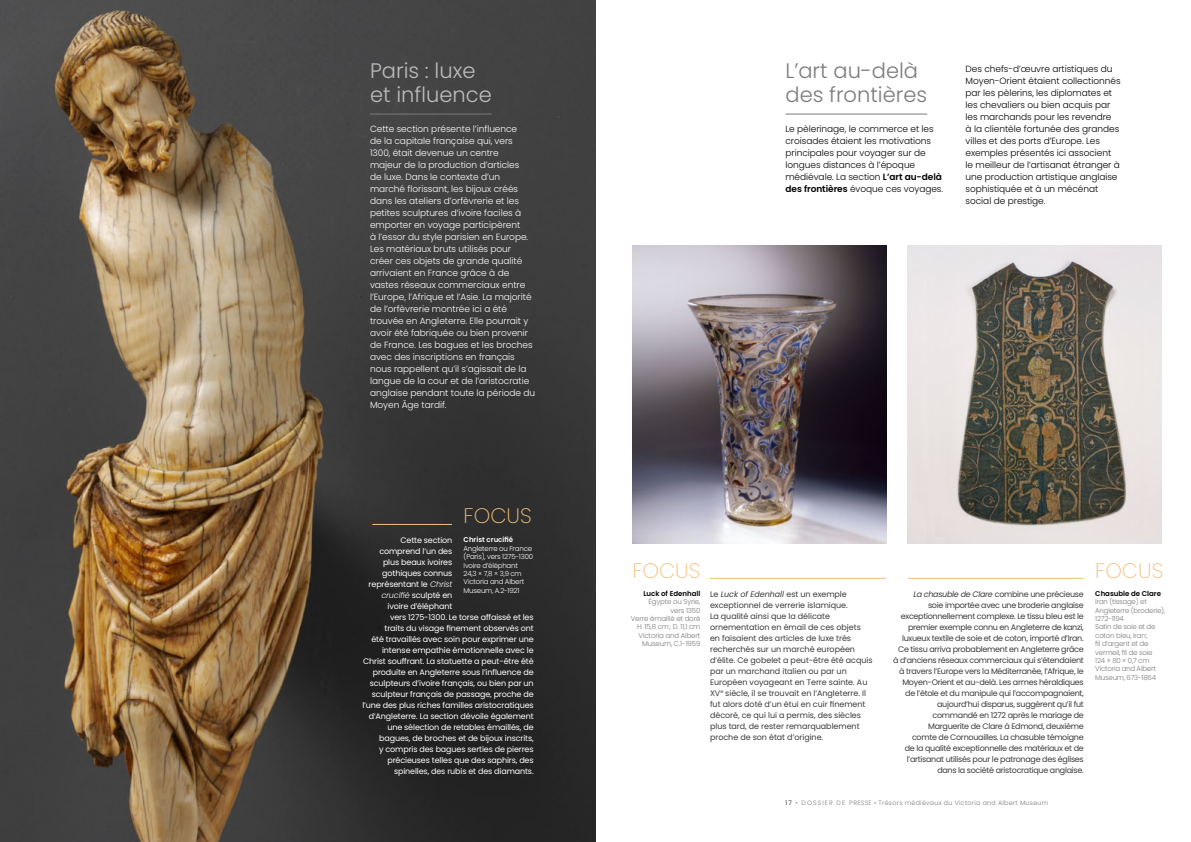
<style>
.page{position:relative;width:1191px;height:842px;background:#fff}
.page>*{position:absolute;margin:0;border:0;box-sizing:border-box;transform-origin:0 0}
.t1{font:300 21px/24px "Poppins";color:#7c7b7b}
.t2{font:300 21px/24px "Poppins";color:#bcbcbc}
.t3{font:200 21px "Poppins";color:#f2c17d}
.t4{font:300 9px/12px "Poppins";letter-spacing:-.005em;color:#fff}
.t5{font:300 9px/12px "Poppins";letter-spacing:-.005em;color:#000}
.t6{font:8px/11px "Poppins";letter-spacing:-.035em;color:#3c3c3b;text-align:right}
.t7{font:8px "Poppins";letter-spacing:-.015em;color:#fff}
.t8{font:8px/11px "Poppins";letter-spacing:-.005em;color:#3c3c3b}
.t9{font:300 7px/8.4px "Poppins";letter-spacing:-.03em;color:#7c7b7b;text-align:right}
.t10{font:300 7px/8.4px "Poppins";letter-spacing:-.03em;color:#fff}
.t11{font:600 7px "Poppins";color:#000}
.t12{font:600 7px "Poppins";color:#fff}
.t13{font:300 6.3px "Poppins";letter-spacing:.045em;color:#7c7b7b}
.s1{font-weight:300;font-style:italic}
.s2{font-weight:600}
.s3{font-style:italic}
.s4{color:#000}
</style>
<div class="page">
<img style="left:0;top:0;width:595px;height:842px">
<hr style="left:370px;top:114px;width:122px;height:1px;background:#7c7b7b">
<hr style="left:372px;top:524px;width:80px;height:1px;background:#f2c17d">
<hr style="left:785px;top:114px;width:142px;height:1px;background:#7c7b7b">
<hr style="left:710px;top:578px;width:176px;height:1px;background:#f2c17d">
<hr style="left:907px;top:578px;width:176px;height:1px;background:#f2c17d">
<img style="left:632px;top:245px;width:254px;height:299px">
<div style="left:927px;top:245px;width:18px;height:299px;background:#e9e4e4"></div>
<div style="left:945px;top:245px;width:216px;height:299px;background:#e9e4e5"></div>
<img style="left:938px;top:253px;width:205px;height:283px">
<h1 class="t2" style="left:370px;top:59px;width:123px">Paris : luxe et influence</h1>
<p class="t4" style="left:370px;top:123px;width:167px">Cette section présente l’influence<br>de la capitale française qui, vers 1300, était devenue un centre<br>majeur de la production d’articles<br>de luxe. Dans le contexte d’un marché florissant, les bijoux créés dans les ateliers d’orfèvrerie et les petites sculptures d’ivoire faciles à emporter en voyage participèrent<br>à l’essor du style parisien en Europe.<br>Les matériaux bruts utilisés pour créer ces objets de grande qualité arrivaient en France grâce à de vastes réseaux commerciaux entre l’Europe, l’Afrique et l’Asie. La majorité de l’orfèvrerie montrée ici a été trouvée en Angleterre. Elle pourrait y avoir été fabriquée ou bien provenir de France. Les bagues et les broches avec des inscriptions en français nous rappellent qu’il s’agissait de la langue de la cour et de l’aristocratie anglaise pendant toute la période du Moyen Âge tardif.</p>
<h1 class="t3" style="left:463px;top:503px;width:70px">FOCUS</h1>
<p class="t12" style="left:463px;top:536px;width:51px">Christ crucifié</p>
<p class="t10" style="left:463px;top:544px;width:71px">Angleterre ou France (Paris), vers 1275-1300<br>Ivoire d’éléphant<br>24,3 × 7,8 × 3,9 cm<br>Victoria and Albert<br>Museum, A.2-1921</p>
<p class="t7" style="left:400px;top:536px;width:53px">Cette section</p>
<p class="t7" style="left:379px;top:547px;width:74px">comprend l’un des</p>
<p class="t7" style="left:383px;top:558px;width:71px">plus beaux ivoires</p>
<p class="t7" style="left:382px;top:569px;width:72px">gothiques connus</p>
<p class="t7" style="left:369px;top:580px;width:85px">représentant le <span class="s1">Christ</span></p>
<p class="t7" style="left:381px;top:591px;width:72px"><span class="s1">crucifié</span> sculpté en</p>
<p class="t7" style="left:387px;top:602px;width:66px">ivoire d’éléphant</p>
<p class="t7" style="left:390px;top:613px;width:145px">vers 1275-1300. Le torse affaissé et les</p>
<p class="t7" style="left:385px;top:624px;width:150px">traits du visage finement observés ont</p>
<p class="t7" style="left:371px;top:635px;width:164px">été travaillés avec soin pour exprimer une</p>
<p class="t7" style="left:382px;top:646px;width:153px">intense empathie émotionnelle avec le</p>
<p class="t7" style="left:363px;top:657px;width:172px">Christ souffrant. La statuette a peut-être été</p>
<p class="t7" style="left:373px;top:668px;width:162px">produite en Angleterre sous l’influence de</p>
<p class="t7" style="left:370px;top:679px;width:165px">sculpteurs d’ivoire français, ou bien par un</p>
<p class="t7" style="left:372px;top:690px;width:163px">sculpteur français de passage, proche de</p>
<p class="t7" style="left:362px;top:701px;width:173px">l’une des plus riches familles aristocratiques</p>
<p class="t7" style="left:369px;top:712px;width:166px">d’Angleterre. La section dévoile également</p>
<p class="t7" style="left:387px;top:723px;width:148px">une sélection de retables émaillés, de</p>
<p class="t7" style="left:379px;top:734px;width:156px">bagues, de broches et de bijoux inscrits,</p>
<p class="t7" style="left:379px;top:745px;width:156px">y compris des bagues serties de pierres</p>
<p class="t7" style="left:387px;top:756px;width:148px">précieuses telles que des saphirs, des</p>
<p class="t7" style="left:394px;top:767px;width:141px">spinelles, des rubis et des diamants.</p>
<h1 class="t1" style="left:785px;top:59px;width:143px">L’art au-delà des frontières</h1>
<p class="t5" style="left:785px;top:123px;width:159px">Le pèlerinage, le commerce et les croisades étaient les motivations principales pour voyager sur de longues distances à l’époque médiévale. La section <span class="s2">L’art au-delà des frontières</span> évoque ces voyages.</p>
<p class="t5" style="left:965px;top:63px;width:157px">Des chefs-d’œuvre artistiques du Moyen-Orient étaient collectionnés par les pèlerins, les diplomates et les chevaliers ou bien acquis par les marchands pour les revendre<br>à la clientèle fortunée des grandes villes et des ports d’Europe. Les exemples présentés ici associent le meilleur de l’artisanat étranger à une production artistique anglaise sophistiquée et à un mécénat social de prestige.</p>
<h1 class="t3" style="left:632px;top:558px;width:70px">FOCUS</h1>
<h1 class="t3" style="left:1095px;top:558px;width:70px">FOCUS</h1>
<p class="t8" style="left:710px;top:588px;width:164px">Le <span class="s3">Luck of Edenhall</span> est un exemple exceptionnel de verrerie islamique.<br>La qualité ainsi que la délicate ornementation en émail de ces objets en faisaient des articles de luxe très recherchés sur un marché européen d’élite. Ce gobelet a peut-être été acquis par un marchand italien ou par un Européen voyageant en Terre sainte. Au XV<sup>e</sup> siècle, il se trouvait en l’Angleterre. Il fut alors doté d’un étui en cuir finement décoré, ce qui lui a permis, des siècles plus tard, de rester remarquablement proche de son état d’origine.</p>
<p class="t6" style="left:893px;top:588px;width:192px"><span class="s3">La chasuble de Clare</span> combine une précieuse<br>soie importée avec une broderie anglaise exceptionnellement complexe. Le tissu bleu est le premier exemple connu en Angleterre de kanzi, luxueux textile de soie et de coton, importé d’Iran.<br>Ce tissu arriva probablement en Angleterre grâce à d’anciens réseaux commerciaux qui s’étendaient à travers l’Europe vers la Méditerranée, l’Afrique, le Moyen-Orient et au-delà. Les armes héraldiques de l’étole et du manipule qui l’accompagnaient, aujourd’hui disparus, suggèrent qu’il fut commandé en 1272 après le mariage de Marguerite de Clare à Edmond, deuxième<br>comte de Cornouailles. La chasuble témoigne<br>de la qualité exceptionnelle des matériaux et de l’artisanat utilisés pour le patronage des églises dans la société aristocratique anglaise.</p>
<p class="t11" style="left:643px;top:589px;width:59px">Luck of Edenhall</p>
<p class="t9" style="left:630px;top:597px;width:71px">Égypte ou Syrie,<br>vers 1350<br>Verre émaillé et doré<br>H. 15,8 cm; D. 11,1 cm<br>Victoria and Albert<br>Museum, C.1-1959</p>
<p class="t11" style="left:1095px;top:589px;width:67px">Chasuble de Clare</p>
<p class="t9" style="left:1095px;top:597px;width:71px;text-align:left">Iran (tissage) et<br>Angleterre (broderie),<br>1272-1194<br>Satin de soie et de coton bleu, Iran;<br>fil d’argent et de vermeil, fil de soie<br>124 × 80 × 0,7 cm<br>Victoria and Albert<br>Museum, 673-1864</p>
<p class="t13" style="left:785px;top:799px;width:264px"><span class="s4">1 7</span> • DOSSIER DE PRESSE • Trésors médiévaux du Victoria and Albert Museum</p>
</div>
